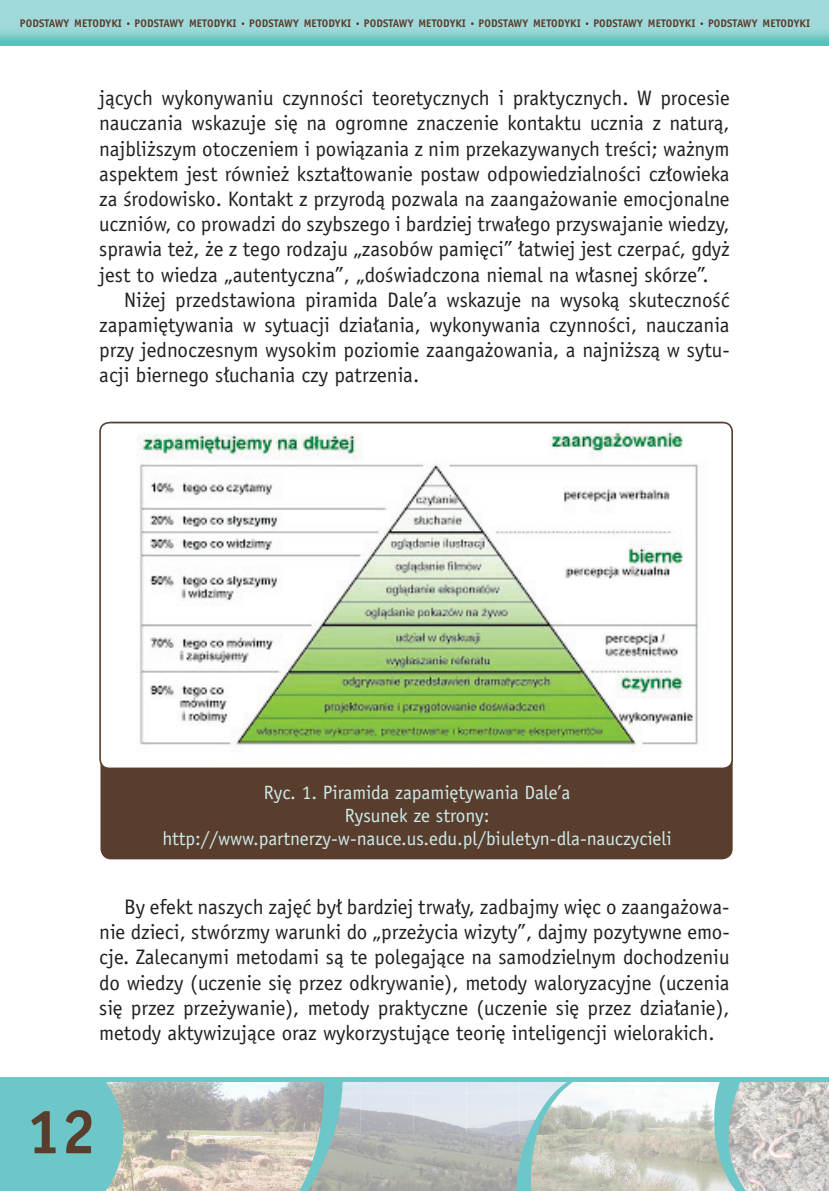
<style>
.page{position:relative;width:829px;height:1191px;background:#fff}
.page>*{position:absolute;margin:0;border:0;box-sizing:border-box;transform-origin:0 0}
.t1{font:700 63px "Officina San PL";color:#5a3e2d}
.t2{font:21px/25.2px "Officina San PL";color:#231f20;text-align:justify}
.t3{font:19.25px/23.1px "Officina San PL";color:#ceeaeb;text-align:center}
.t4{font:700 11.03px "Officina San PL";letter-spacing:.01em;color:#5a3e2d}
</style>
<div class="page">
<img style="left:0;top:0;width:828px;height:46px">
<img style="left:770px;top:1081px;width:4px;height:110px">
<img style="left:774px;top:1081px;width:54px;height:110px">
<img style="left:342px;top:1081px;width:169px;height:53px">
<img style="left:342px;top:1134px;width:169px;height:57px">
<img style="left:123px;top:1081px;width:122px;height:51px">
<img style="left:123px;top:1132px;width:122px;height:59px">
<img style="left:585px;top:1081px;width:118px;height:54px">
<img style="left:585px;top:1135px;width:118px;height:56px">
<svg style="left:703px;top:1081px;width:67px;height:110px"></svg>
<svg style="left:511px;top:1081px;width:74px;height:110px"></svg>
<svg style="left:245px;top:1081px;width:97px;height:110px"></svg>
<div style="left:0;top:1076px;width:828px;height:5px;background:#6dc6c7"></div>
<div style="left:0;top:1076px;width:123px;height:115px;background:#6dc6c7"></div>
<div style="left:101px;top:423px;width:630px;height:435px;background:#5a3e2d;border-radius:10px"></div>
<img style="left:100px;top:422px;width:632px;height:346px">
<div style="left:99px;top:422px;width:634px;height:347px;border:2px solid #5a3e2d;border-radius:9px"></div>
<p class="t4" style="left:20px;top:17px;width:791px">PODSTAWY METODYKI PODSTAWY METODYKI PODSTAWY METODYKI PODSTAWY METODYKI PODSTAWY METODYKI PODSTAWY METODYKI PODSTAWY METODYKI</p>
<p class="t2" style="left:99px;top:85px;width:632px">jących wykonywaniu czynności teoretycznych i praktycznych. W procesie</p>
<p class="t2" style="left:99px;top:111px;width:631px">nauczania wskazuje się na ogromne znaczenie kontaktu ucznia z naturą,</p>
<p class="t2" style="left:99px;top:136px;width:631px">najbliższym otoczeniem i powiązania z nim przekazywanych treści; ważnym</p>
<p class="t2" style="left:99px;top:161px;width:631px">aspektem jest również kształtowanie postaw odpowiedzialności człowieka</p>
<p class="t2" style="left:99px;top:186px;width:631px">za środowisko. Kontakt z przyrodą pozwala na zaangażowanie emocjonalne</p>
<p class="t2" style="left:99px;top:211px;width:632px">uczniów, co prowadzi do szybszego i bardziej trwałego przyswajanie wiedzy,</p>
<p class="t2" style="left:99px;top:237px;width:632px">sprawia też, że z tego rodzaju „zasobów pamięci” łatwiej jest czerpać, gdyż</p>
<p class="t2" style="left:99px;top:262px;width:611px">jest to wiedza „autentyczna”, „doświadczona niemal na własnej skórze”.</p>
<p class="t2" style="left:124px;top:287px;width:607px">Niżej przedstawiona piramida Dale’a wskazuje na wysoką skuteczność</p>
<p class="t2" style="left:99px;top:312px;width:631px">zapamiętywania w sytuacji działania, wykonywania czynności, nauczania</p>
<p class="t2" style="left:99px;top:337px;width:632px">przy jednoczesnym wysokim poziomie zaangażowania, a najniższą w sytu-</p>
<p class="t2" style="left:99px;top:363px;width:321px">acji biernego słuchania czy patrzenia.</p>
<p class="t3" style="left:162px;top:780px;width:511px">Ryc. 1. Piramida zapamiętywania Dale’a<br>Rysunek ze strony: http://www.partnerzy-w-nauce.us.edu.pl/biuletyn-dla-nauczycieli</p>
<p class="t2" style="left:99px;top:894px;width:632px;text-indent:25px">By efekt naszych zajęć był bardziej trwały, zadbajmy więc o zaangażowa&shy;nie dzieci, stwórzmy warunki do „przeżycia wizyty”, dajmy pozytywne emo&shy;cje. Zalecanymi metodami są te polegające na samodzielnym dochodzeniu do wiedzy (uczenie się przez odkrywanie), metody waloryzacyjne (uczenia się przez przeżywanie), metody praktyczne (uczenie się przez działanie), metody aktywizujące oraz wykorzystujące teorię inteligencji wielorakich.</p>
<h1 class="t1" style="left:26px;top:1092px;width:72px">12</h1>
</div>
